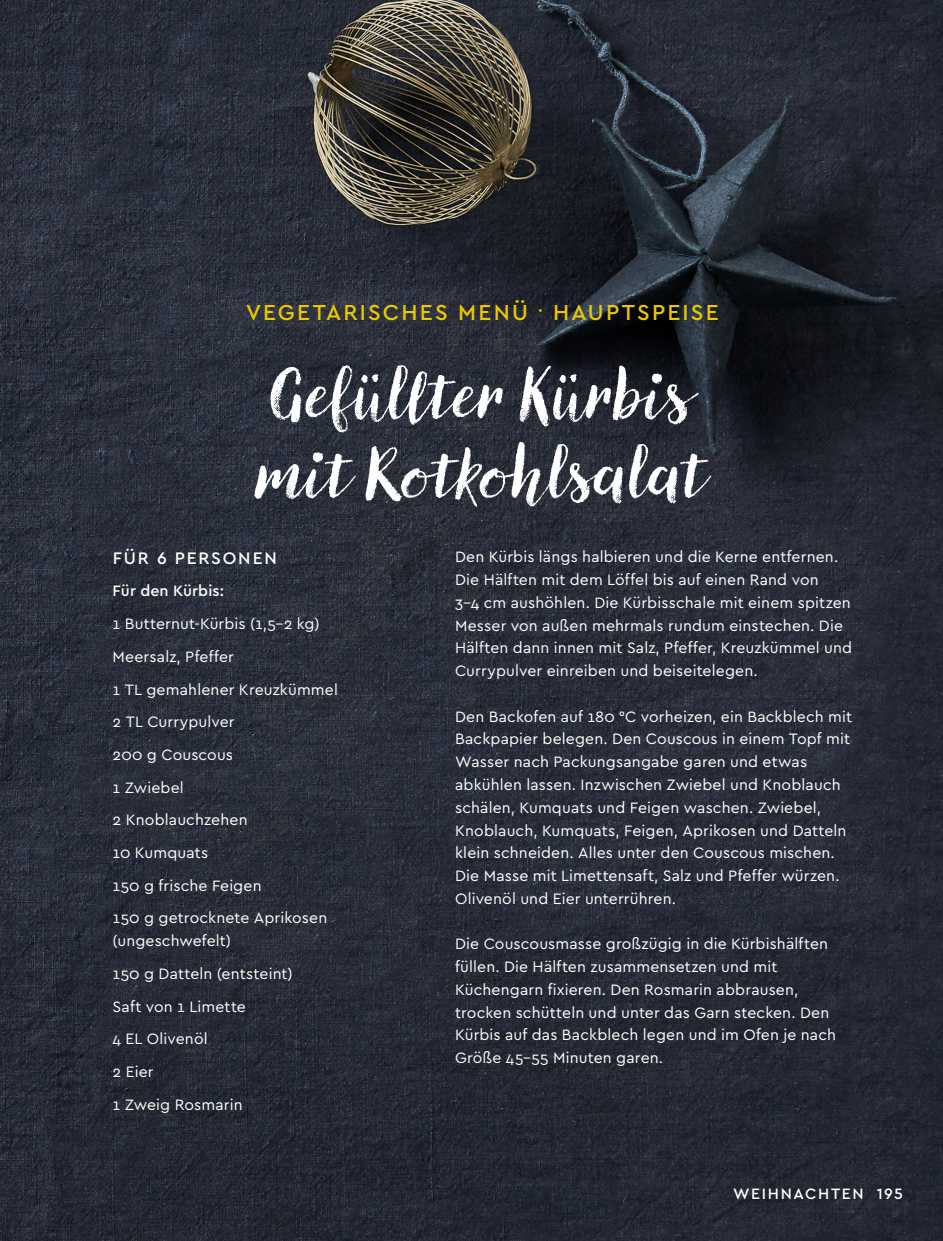
<style>
.page{position:relative;width:943px;height:1241px;background:#fff}
.page>*{position:absolute;margin:0;border:0;box-sizing:border-box;transform-origin:0 0}
.Rezept_-_Name{font:70px/78.8px "Canvas Script";color:#fff}
.Rezept_-_Für_xxxx{font:500 22.75px "Cera PRO";letter-spacing:.095em;color:#eac802}
.Rezept_-_Für_xxxx-2{font:500 17.5px "Cera PRO";letter-spacing:.1em;color:#fff}
.Rezept_-_Zubereitung{font:15.75px/22.8px "Cera PRO";letter-spacing:.01em;color:#fff}
.Rezept_-_Zutaten{font:15.75px/22.8px "Cera PRO";letter-spacing:.01em;color:#fff}
.Rezept_-_Zutaten-2{font:500 15.75px "Cera PRO";letter-spacing:.105em;color:#fff}
.Rezept_-_Zutaten-3{font:500 15.75px "Cera PRO";letter-spacing:.01em;color:#fff}
</style>
<div class="page">
<img style="left:0;top:0;width:943px;height:1240px">
<p class="Rezept_-_Für_xxxx" style="left:246px;top:297px;width:474px">VEGETARISCHES MENÜ . HAUPTSPEISE</p>
<p class="Rezept_-_Name" style="left:257px;top:356px;width:451px">Gefüllter Kürbis mit Rotkohlsalat</p>
<p class="Rezept_-_Für_xxxx-2" style="left:113px;top:546px;width:165px">FÜR 6 PERSONEN</p>
<p class="Rezept_-_Zutaten-3" style="left:113px;top:580px;width:113px">Für den Kürbis:</p>
<p class="Rezept_-_Zutaten" style="left:113px;top:611px;width:208px">1 Butternut-Kürbis (1,5–2 kg)</p>
<p class="Rezept_-_Zutaten" style="left:113px;top:644px;width:123px">Meersalz, Pfeffer</p>
<p class="Rezept_-_Zutaten" style="left:113px;top:677px;width:227px">1 TL gemahlener Kreuzkümmel</p>
<p class="Rezept_-_Zutaten" style="left:113px;top:709px;width:123px">2 TL Currypulver</p>
<p class="Rezept_-_Zutaten" style="left:113px;top:742px;width:122px">200 g Couscous</p>
<p class="Rezept_-_Zutaten" style="left:113px;top:775px;width:73px">1 Zwiebel</p>
<p class="Rezept_-_Zutaten" style="left:113px;top:807px;width:136px">2 Knoblauchzehen</p>
<p class="Rezept_-_Zutaten" style="left:113px;top:840px;width:97px">10 Kumquats</p>
<p class="Rezept_-_Zutaten" style="left:113px;top:873px;width:150px">150 g frische Feigen</p>
<p class="Rezept_-_Zutaten" style="left:113px;top:905px;width:216px">150 g getrocknete Aprikosen (ungeschwefelt)</p>
<p class="Rezept_-_Zutaten" style="left:113px;top:961px;width:182px">150 g Datteln (entsteint)</p>
<p class="Rezept_-_Zutaten" style="left:113px;top:994px;width:135px">Saft von 1 Limette</p>
<p class="Rezept_-_Zutaten" style="left:113px;top:1026px;width:96px">4 EL Olivenöl</p>
<p class="Rezept_-_Zutaten" style="left:113px;top:1059px;width:42px">2 Eier</p>
<p class="Rezept_-_Zutaten" style="left:113px;top:1092px;width:131px">1 Zweig Rosmarin</p>
<p class="Rezept_-_Zubereitung" style="left:455px;top:545px;width:398px">Den Kürbis längs halbieren und die Kerne entfernen.<br>Die Hälften mit dem Löffel bis auf einen Rand von<br>3–4 cm aushöhlen. Die Kürbisschale mit einem spitzen Messer von außen mehrmals rundum einstechen. Die Hälften dann innen mit Salz, Pfeffer, Kreuzkümmel und Currypulver einreiben und beiseitelegen.</p>
<p class="Rezept_-_Zubereitung" style="left:455px;top:704px;width:398px">Den Backofen auf 180 °C vorheizen, ein Backblech mit Backpapier belegen. Den Couscous in einem Topf mit Wasser nach Packungsangabe garen und etwas abkühlen lassen. Inzwischen Zwiebel und Knoblauch schälen, Kumquats und Feigen waschen. Zwiebel, Knoblauch, Kumquats, Feigen, Aprikosen und Datteln klein schneiden. Alles unter den Couscous mischen.<br>Die Masse mit Limettensaft, Salz und Pfeffer würzen.<br>Olivenöl und Eier unterrühren.</p>
<p class="Rezept_-_Zubereitung" style="left:455px;top:931px;width:382px">Die Couscousmasse großzügig in die Kürbishälften füllen. Die Hälften zusammensetzen und mit Küchengarn fixieren. Den Rosmarin abbrausen, trocken schütteln und unter das Garn stecken. Den Kürbis auf das Backblech legen und im Ofen je nach Größe 45–55 Minuten garen.</p>
<p class="Rezept_-_Zutaten-2" style="left:733px;top:1182px;width:172px">WEIHNACHTEN 195</p>
</div>
